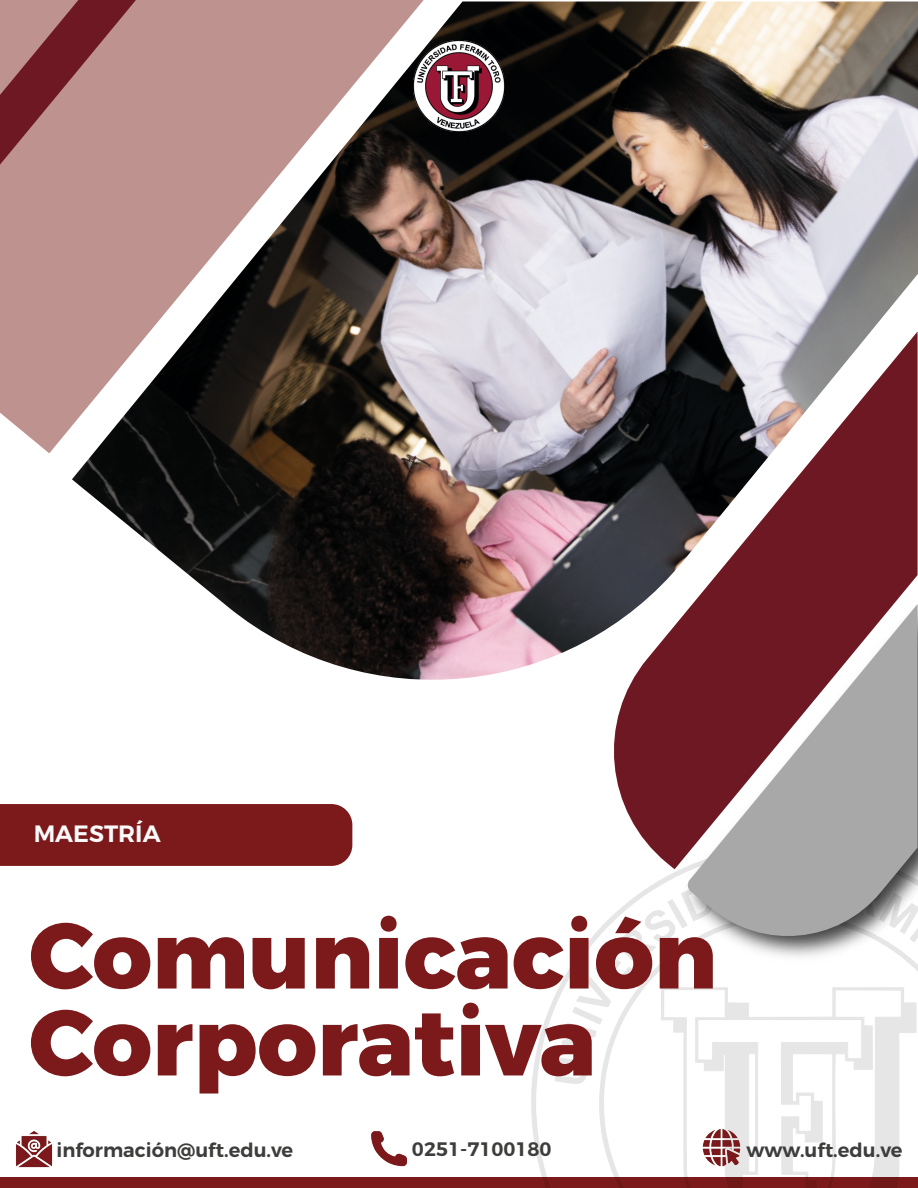
<style>
.page{position:relative;width:918px;height:1188px;background:#fff}
.page>*{position:absolute;margin:0;border:0;box-sizing:border-box;transform-origin:0 0}
.t1{font:800 93px/87px "Montserrat";color:#7c1a1b}
.t2{font:600 23.55px "Montserrat";color:#fafafa}
.t3{font:600 19.5px "Montserrat";color:#3d3d3c}
</style>
<div class="page">
<div style="left:0;top:1178px;width:918px;height:10px;background:#7c1a1b"></div>
<img style="left:531px;top:869px;width:387px;height:319px">
<div style="left:0;top:804px;width:352px;height:62px;background:#7c1a1b"></div>
<img style="left:16px;top:1131px;width:37px;height:37px">
<img style="left:371px;top:1131px;width:36px;height:36px">
<img style="left:702px;top:1128px;width:40px;height:40px">
<img style="left:676px;top:869px;width:242px;height:98px">
<svg style="left:687px;top:869px;width:231px;height:82px;fill:#a8a8a9"></svg>
<svg style="left:614px;top:720px;width:304px;height:149px;background:#9d7f83"></svg>
<div style="left:0;top:0;width:424px;height:453px;background:#be928f"></div>
<svg style="left:0;top:0;width:137px;height:165px;background:#9b5d60"></svg>
<img style="left:72px;top:2px;width:846px;height:718px">
<img style="left:414px;top:41px;width:90px;height:90px">
<p class="t2" style="left:34px;top:815px;width:128px">MAESTRÍA</p>
<h1 class="t1" style="left:29px;top:905px;width:689px">Comunicación<br>Corporativa</h1>
<p class="t3" style="left:57px;top:1134px;width:238px">información@uft.edu.ve</p>
<p class="t3" style="left:412px;top:1134px;width:141px">0251-7100180</p>
<p class="t3" style="left:747px;top:1134px;width:157px">www.uft.edu.ve</p>
</div>
